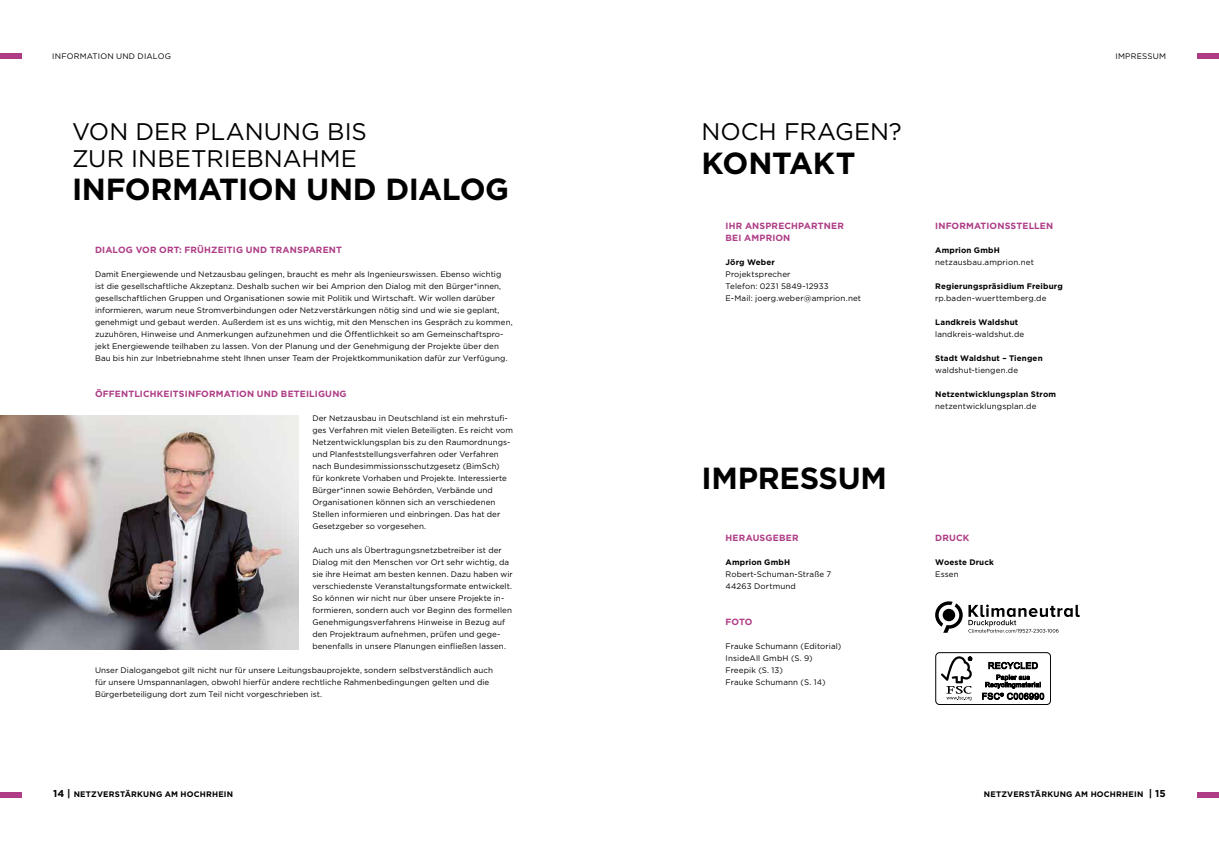
<style>
.page{position:relative;width:1219px;height:851px;background:#fff}
.page>*{position:absolute;margin:0;border:0;box-sizing:border-box;transform-origin:0 0}
.t1{font:700 30.5px "Gotham";letter-spacing:-.01em;color:#000}
.t2{font:24px/26.4px "Gotham";color:#000}
.t3{font:700 9px/12px "Gotham";letter-spacing:.02em;color:#ae3d86}
.t4{font:8px/12px "Gotham";letter-spacing:.005em;color:#000}
.t5{font:700 8px "Gotham";letter-spacing:.02em;color:#000}
.t6{font:8px "Gotham";letter-spacing:.025em;color:#000}
.s1{font-size:10px}
</style>
<div class="page">
<svg style="left:935px;top:601px;width:145px;height:31px"></svg>
<div style="left:935px;top:652px;width:116px;height:52px;border:1px solid #000;border-radius:4px"></div>
<svg style="left:941px;top:656px;width:31px;height:44px"></svg>
<svg style="left:982px;top:662px;width:62px;height:37px"></svg>
<div style="left:0;top:53px;width:21px;height:6px;background:#ae3d86"></div>
<img style="left:0;top:415px;width:298px;height:234px">
<div style="left:1198px;top:53px;width:21px;height:6px;background:#ae3d86"></div>
<div style="left:1198px;top:792px;width:21px;height:5px;background:#ae3d86"></div>
<div style="left:0;top:792px;width:21px;height:5px;background:#ae3d86"></div>
<p class="t4" style="left:52px;top:50px;width:120px">INFORMATION UND DIALOG</p>
<h2 class="t2" style="left:72px;top:118px;width:296px">VON DER PLANUNG BIS<br>ZUR INBETRIEBNAHME</h2>
<h1 class="t1" style="left:72px;top:171px;width:439px">INFORMATION UND DIALOG</h1>
<p class="t3" style="left:95px;top:243px;width:248px">DIALOG VOR ORT: FRÜHZEITIG UND TRANSPARENT</p>
<p class="t4" style="left:95px;top:268px;width:419px">Damit Energiewende und Netzausbau gelingen, braucht es mehr als Ingenieurswissen. Ebenso wichtig ist die gesellschaftliche Akzeptanz. Deshalb suchen wir bei Amprion den Dialog mit den Bürger*innen, gesellschaftlichen Gruppen und Organisationen sowie mit Politik und Wirtschaft. Wir wollen darüber informieren, warum neue Stromverbindungen oder Netzverstärkungen nötig sind und wie sie geplant, genehmigt und gebaut werden. Außerdem ist es uns wichtig, mit den Menschen ins Gespräch zu kommen, zuzuhören, Hinweise und Anmerkungen aufzunehmen und die Öffentlichkeit so am Gemeinschaftspro&shy;jekt Energiewende teilhaben zu lassen. Von der Planung und der Genehmigung der Projekte über den Bau bis hin zur Inbetriebnahme steht Ihnen unser Team der Projektkommunikation dafür zur Verfügung.</p>
<p class="t3" style="left:95px;top:387px;width:253px">ÖFFENTLICHKEITSINFORMATION UND BETEILIGUNG</p>
<p class="t4" style="left:312px;top:412px;width:202px">Der Netzausbau in Deutschland ist ein mehrstufi&shy;ges Verfahren mit vielen Beteiligten. Es reicht vom Netzentwicklungsplan bis zu den Raumordnungs&shy;und Planfeststellungsverfahren oder Verfahren nach Bundesimmissionsschutzgesetz (BimSch)<br>für konkrete Vorhaben und Projekte. Interessierte Bürger*innen sowie Behörden, Verbände und Organisationen können sich an verschiedenen Stellen informieren und einbringen. Das hat der Gesetzgeber so vorgesehen.</p>
<p class="t4" style="left:312px;top:544px;width:202px">Auch uns als Übertragungsnetzbetreiber ist der Dialog mit den Menschen vor Ort sehr wichtig, da sie ihre Heimat am besten kennen. Dazu haben wir verschiedenste Veranstaltungsformate entwickelt.<br>So können wir nicht nur über unsere Projekte in&shy;formieren, sondern auch vor Beginn des formellen Genehmigungsverfahrens Hinweise in Bezug auf den Projektraum aufnehmen, prüfen und gege&shy;benenfalls in unsere Planungen einfließen lassen.</p>
<p class="t4" style="left:95px;top:664px;width:399px">Unser Dialogangebot gilt nicht nur für unsere Leitungsbauprojekte, sondern selbstverständlich auch für unsere Umspannanlagen, obwohl hierfür andere rechtliche Rahmenbedingungen gelten und die<br>Bürgerbeteiligung dort zum Teil nicht vorgeschrieben ist.</p>
<h2 class="t2" style="left:702px;top:118px;width:202px">NOCH FRAGEN?</h2>
<h1 class="t1" style="left:702px;top:145px;width:155px">KONTAKT</h1>
<p class="t3" style="left:725px;top:219px;width:120px">IHR ANSPRECHPARTNER<br>BEI AMPRION</p>
<p class="t5" style="left:725px;top:257px;width:51px">Jörg Weber</p>
<p class="t4" style="left:725px;top:268px;width:137px">Projektsprecher<br>Telefon: 0231 5849-12933<br>E-Mail: joerg.weber@amprion.net</p>
<h1 class="t1" style="left:702px;top:460px;width:187px">IMPRESSUM</h1>
<p class="t3" style="left:725px;top:531px;width:75px">HERAUSGEBER</p>
<p class="t5" style="left:725px;top:557px;width:66px">Amprion GmbH</p>
<p class="t4" style="left:725px;top:568px;width:107px">Robert-Schuman-Straße 7<br>44263 Dortmund</p>
<p class="t3" style="left:725px;top:615px;width:28px">FOTO</p>
<p class="t4" style="left:725px;top:640px;width:117px">Frauke Schumann (Editorial)<br>InsideAll GmbH (S. 9)<br>Freepik (S. 13)<br>Frauke Schumann (S. 14)</p>
<p class="t3" style="left:935px;top:219px;width:120px">INFORMATIONSSTELLEN</p>
<p class="t5" style="left:935px;top:245px;width:66px">Amprion GmbH</p>
<p class="t4" style="left:935px;top:256px;width:100px">netzausbau.amprion.net</p>
<p class="t5" style="left:935px;top:281px;width:129px">Regierungspräsidium Freiburg</p>
<p class="t4" style="left:935px;top:292px;width:113px">rp.baden-wuerttemberg.de</p>
<p class="t5" style="left:935px;top:317px;width:85px">Landkreis Waldshut</p>
<p class="t4" style="left:935px;top:328px;width:91px">landkreis-waldshut.de</p>
<p class="t5" style="left:935px;top:353px;width:109px">Stadt Waldshut – Tiengen</p>
<p class="t4" style="left:935px;top:364px;width:84px">waldshut-tiengen.de</p>
<p class="t5" style="left:935px;top:389px;width:122px">Netzentwicklungsplan Strom</p>
<p class="t4" style="left:935px;top:400px;width:103px">netzentwicklungsplan.de</p>
<p class="t3" style="left:935px;top:531px;width:36px">DRUCK</p>
<p class="t5" style="left:935px;top:557px;width:60px">Woeste Druck</p>
<p class="t4" style="left:935px;top:568px;width:25px">Essen</p>
<p class="t6" style="left:1115px;top:51px;width:52px">IMPRESSUM</p>
<p class="t5" style="left:53px;top:789px;width:181px"><span class="s1">14 |</span> NETZVERSTÄRKUNG AM HOCHRHEIN</p>
<p class="t5" style="left:984px;top:789px;width:183px">NETZVERSTÄRKUNG AM HOCHRHEIN <span class="s1">| 15</span></p>
</div>
